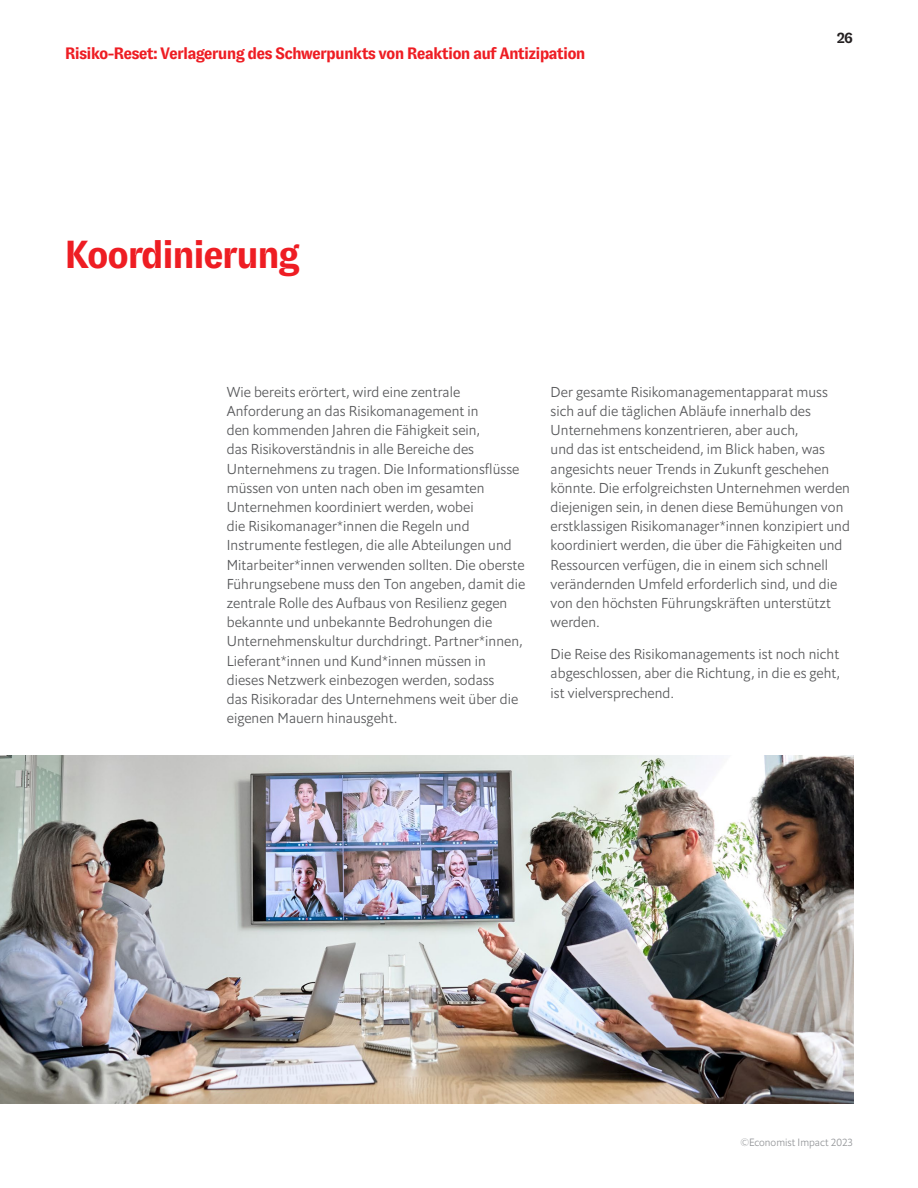
<style>
.page{position:relative;width:918px;height:1188px;background:#fff}
.page>*{position:absolute;margin:0;border:0;box-sizing:border-box;transform-origin:0 0}
._00_Subsection_Heade{font:700 39px "GT Zirkon";letter-spacing:-.05em;color:#ee1d23}
.t1{font:700 16.5px "GT Zirkon";letter-spacing:-.05em;color:#ee1d23}
.t2{font:700 15px "GT Zirkon";color:#231f20}
._00_Body_text{font:14.25px/19.2px "Econ Sans Lig";letter-spacing:.005em;color:#57585a}
.t3{font:10.5px "Econ Sans Lig";color:#939598}
</style>
<div class="page">
<img style="left:0;top:755px;width:853px;height:349px">
<p class="t1" style="left:65px;top:44px;width:522px">Risiko-Reset: Verlagerung des Schwerpunkts von Reaktion auf Antizipation</p>
<p class="_00_Subsection_Heade" style="left:64px;top:234px;width:237px">Koordinierung</p>
<p class="t2" style="left:837px;top:29px;width:18px">26</p>
<p class="_00_Body_text" style="left:227px;top:382px;width:300px">Wie bereits erörtert, wird eine zentrale Anforderung an das Risikomanagement in<br>den kommenden Jahren die Fähigkeit sein,<br>das Risikoverständnis in alle Bereiche des Unternehmens zu tragen. Die Informationsflüsse müssen von unten nach oben im gesamten Unternehmen koordiniert werden, wobei<br>die Risikomanager*innen die Regeln und Instrumente festlegen, die alle Abteilungen und Mitarbeiter*innen verwenden sollten. Die oberste Führungsebene muss den Ton angeben, damit die zentrale Rolle des Aufbaus von Resilienz gegen bekannte und unbekannte Bedrohungen die Unternehmenskultur durchdringt. Partner*innen, Lieferant*innen und Kund*innen müssen in dieses Netzwerk einbezogen werden, sodass<br>das Risikoradar des Unternehmens weit über die eigenen Mauern hinausgeht.</p>
<p class="_00_Body_text" style="left:551px;top:382px;width:301px">Der gesamte Risikomanagementapparat muss sich auf die täglichen Abläufe innerhalb des Unternehmens konzentrieren, aber auch,<br>und das ist entscheidend, im Blick haben, was angesichts neuer Trends in Zukunft geschehen könnte. Die erfolgreichsten Unternehmen werden diejenigen sein, in denen diese Bemühungen von erstklassigen Risikomanager*innen konzipiert und koordiniert werden, die über die Fähigkeiten und Ressourcen verfügen, die in einem sich schnell verändernden Umfeld erforderlich sind, und die von den höchsten Führungskräften unterstützt werden.</p>
<p class="_00_Body_text" style="left:551px;top:644px;width:291px;text-align:justify">Die Reise des Risikomanagements ist noch nicht abgeschlossen, aber die Richtung, in die es geht, ist vielversprechend.</p>
<p class="t3" style="left:740px;top:1136px;width:114px">©Economist Impact 2023</p>
</div>
